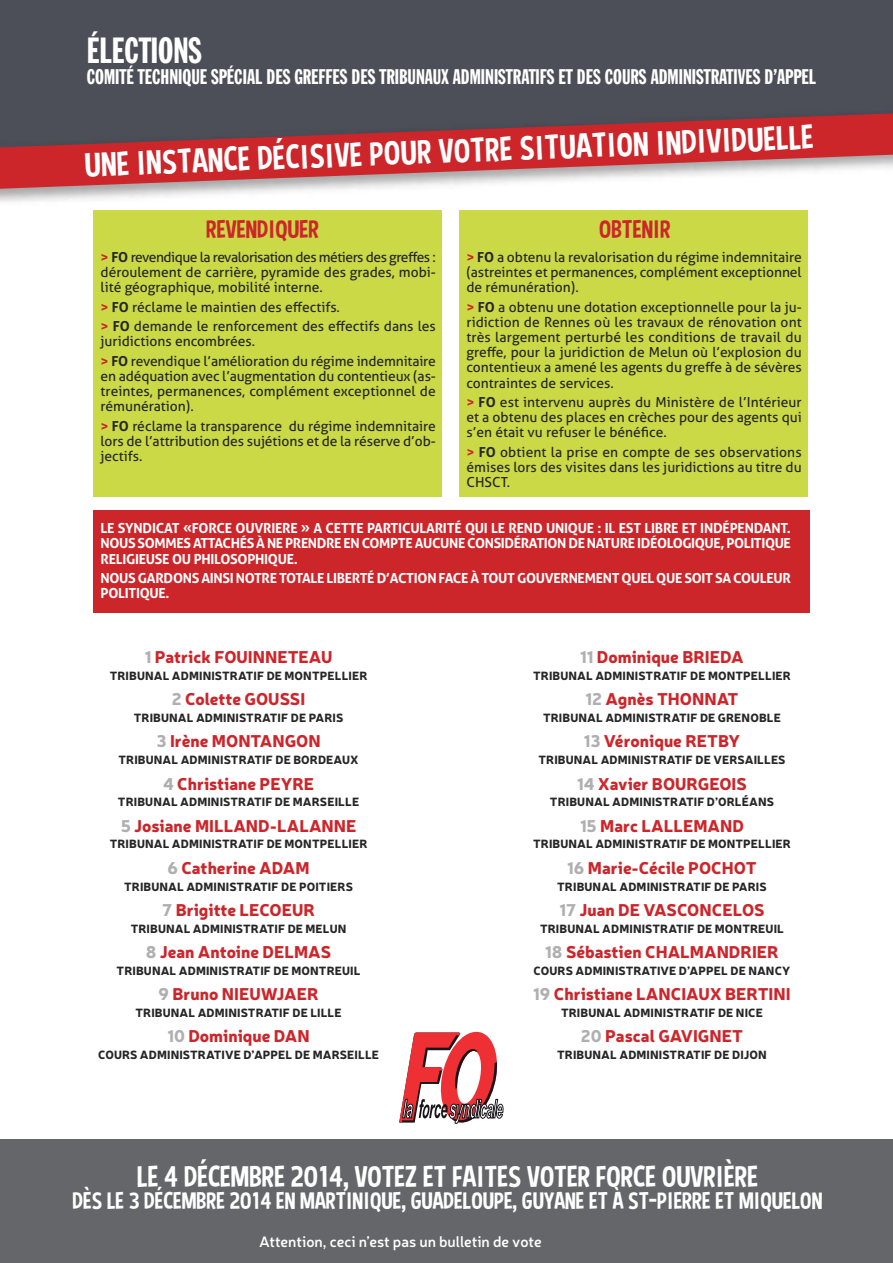
<style>
.page{position:relative;width:893px;height:1263px;background:#fff}
.page>*{position:absolute;margin:0;border:0;box-sizing:border-box;transform-origin:0 0}
.t1{font:35.7px "Franklin Gothic Extra Cond";color:#fff}
.t2{font:34.2px "Curse Casual";color:#fff}
.t3{font:30px "Curse Casual";color:#fff}
.t4{font:25.35px "Curse Casual";color:#cc262b}
.t5{font:24px "Curse Casual";color:#fff}
.t6{font:20.85px "Franklin Gothic Extra Cond";color:#fff}
.t7{font:900 16.8px "Neris";color:#cc262b}
.t8{font:600 15px "Neris";color:#fff}
.t9{font:13.8px/15.1px "Aller";color:#272627;text-align:justify}
.t10{font:700 13.8px/15.3px "Aller";letter-spacing:-.02em;color:#fff;text-align:justify}
.t11{font:900 11.7px "Neris";letter-spacing:.01em;color:#272627}
.s1{font-weight:700;color:#cc262b}
.s2{font-weight:700}
.s3{color:#afafb1}
</style>
<div class="page">
<div style="left:0;top:0;width:893px;height:153px;background:#4c4f57"></div>
<div style="left:0;top:1140px;width:893px;height:123px;background:#646669"></div>
<svg style="left:399px;top:1032px;width:105px;height:92px"></svg>
<div style="left:93px;top:210px;width:348px;height:287px;background:#cad945"></div>
<div style="left:459px;top:210px;width:348px;height:287px;background:#cad945"></div>
<div style="left:93px;top:510px;width:716px;height:102px;background:#cc262b"></div>
<svg style="left:0;top:113px;width:893px;height:77px;fill:#cc262b"></svg>
<h1 class="t1" style="left:87px;top:37px;width:117px">ÉLECTIONS</h1>
<h3 class="t6" style="left:87px;top:69px;width:731px">COMITÉ TECHNIQUE SPÉCIAL DES GREFFES DES TRIBUNAUX ADMINISTRATIFS ET DES COURS ADMINISTRATIVES D’APPEL</h3>
<h2 class="t2" style="left:84px;top:144px;width:731px;rotate:-2deg">UNE INSTANCE DÉCISIVE POUR VOTRE SITUATION INDIVIDUELLE</h2>
<h3 class="t4" style="left:206px;top:215px;width:114px">REVENDIQUER</h3>
<h3 class="t4" style="left:599px;top:215px;width:73px">OBTENIR</h3>
<p class="t9" style="left:466px;top:249px;width:337px"><span class="s1">&gt;</span> <span class="s2">FO</span> a obtenu la revalorisation du régime indemnitaire (astreintes et permanences, complément exceptionnel de rémunération).</p>
<p class="t9" style="left:466px;top:299px;width:337px"><span class="s1">&gt;</span> <span class="s2">FO</span> a obtenu une dotation exceptionnelle pour la ju&shy;ridiction de Rennes où les travaux de rénovation ont très largement perturbé les conditions de travail du greffe, pour la juridiction de Melun où l’explosion du contentieux a amené les agents du greffe à de sévères contraintes de services.</p>
<p class="t9" style="left:466px;top:395px;width:337px"><span class="s1">&gt;</span> <span class="s2">FO</span> est intervenu auprès du Ministère de l’Intérieur et a obtenu des places en crèches pour des agents qui s’en était vu refuser le bénéfice.</p>
<p class="t9" style="left:466px;top:444px;width:337px"><span class="s1">&gt;</span> <span class="s2">FO</span> obtient la prise en compte de ses observations émises lors des visites dans les juridictions au titre du CHSCT.</p>
<p class="t10" style="left:101px;top:520px;width:692px">LE SYNDICAT «FORCE OUVRIERE » A CETTE PARTICULARITÉ QUI LE REND UNIQUE : IL EST LIBRE ET INDÉPENDANT.<br>NOUS SOMMES ATTACHÉS À NE PRENDRE EN COMPTE AUCUNE CONSIDÉRATION DE NATURE IDÉOLOGIQUE, POLITIQUE RELIGIEUSE OU PHILOSOPHIQUE.</p>
<p class="t10" style="left:101px;top:570px;width:692px">NOUS GARDONS AINSI NOTRE TOTALE LIBERTÉ D’ACTION FACE À TOUT GOUVERNEMENT QUEL QUE SOIT SA COULEUR<br>POLITIQUE.</p>
<p class="t9" style="left:101px;top:249px;width:337px"><span class="s1">&gt;</span> <span class="s2">FO</span> revendique la revalorisation des métiers des greffes : déroulement de carrière, pyramide des grades, mobi&shy;lité géographique, mobilité interne.</p>
<p class="t9" style="left:101px;top:297px;width:337px;line-height:19.5px"><span class="s1">&gt;</span> <span class="s2">FO</span> réclame le maintien des effectifs.<br><span class="s1">&gt;</span> <span class="s2">FO</span> demande le renforcement des effectifs dans les</p>
<p class="t9" style="left:101px;top:331px;width:337px;line-height:19.5px">juridictions encombrées.<br><span class="s1">&gt;</span> <span class="s2">FO</span> revendique l’amélioration du régime indemnitaire</p>
<p class="t9" style="left:101px;top:368px;width:337px">en adéquation avec l’augmentation du contentieux (as&shy;treintes, permanences, complément exceptionnel de rémunération).</p>
<p class="t9" style="left:101px;top:418px;width:337px"><span class="s1">&gt;</span> <span class="s2">FO</span> réclame la transparence du régime indemnitaire lors de l’attribution des sujétions et de la réserve d’ob&shy;jectifs.</p>
<p class="t7" style="left:145px;top:651px;width:189px"><span class="s3">1</span> Patrick FOUINNETEAU</p>
<p class="t11" style="left:110px;top:671px;width:259px">TRIBUNAL ADMINISTRATIF DE MONTPELLIER</p>
<p class="t7" style="left:172px;top:693px;width:135px"><span class="s3">2</span> Colette GOUSSI</p>
<p class="t11" style="left:134px;top:714px;width:211px">TRIBUNAL ADMINISTRATIF DE PARIS</p>
<p class="t7" style="left:156px;top:735px;width:166px"><span class="s3">3</span> Irène MONTANGON</p>
<p class="t11" style="left:118px;top:756px;width:242px">TRIBUNAL ADMINISTRATIF DE BORDEAUX</p>
<p class="t7" style="left:163px;top:777px;width:153px"><span class="s3">4</span> Christiane PEYRE</p>
<p class="t11" style="left:118px;top:798px;width:243px">TRIBUNAL ADMINISTRATIF DE MARSEILLE</p>
<p class="t7" style="left:121px;top:819px;width:237px"><span class="s3">5</span> Josiane MILLAND-LALANNE</p>
<p class="t11" style="left:110px;top:840px;width:259px">TRIBUNAL ADMINISTRATIF DE MONTPELLIER</p>
<p class="t7" style="left:167px;top:861px;width:144px"><span class="s3">6</span> Catherine ADAM</p>
<p class="t11" style="left:124px;top:882px;width:230px">TRIBUNAL ADMINISTRATIF DE POITIERS</p>
<p class="t7" style="left:162px;top:903px;width:154px"><span class="s3">7</span> Brigitte LECOEUR</p>
<p class="t11" style="left:131px;top:924px;width:217px">TRIBUNAL ADMINISTRATIF DE MELUN</p>
<p class="t7" style="left:146px;top:946px;width:187px"><span class="s3">8</span> Jean Antoine DELMAS</p>
<p class="t11" style="left:117px;top:966px;width:245px">TRIBUNAL ADMINISTRATIF DE MONTREUIL</p>
<p class="t7" style="left:159px;top:988px;width:161px"><span class="s3">9</span> Bruno NIEUWJAER</p>
<p class="t11" style="left:135px;top:1008px;width:208px">TRIBUNAL ADMINISTRATIF DE LILLE</p>
<p class="t7" style="left:167px;top:1030px;width:144px"><span class="s3">10</span> Dominique DAN</p>
<p class="t11" style="left:98px;top:1050px;width:283px">COURS ADMINISTRATIVE D’APPEL DE MARSEILLE</p>
<p class="t7" style="left:580px;top:651px;width:165px"><span class="s3">11</span> Dominique BRIEDA</p>
<p class="t11" style="left:533px;top:671px;width:259px">TRIBUNAL ADMINISTRATIF DE MONTPELLIER</p>
<p class="t7" style="left:586px;top:693px;width:154px"><span class="s3">12</span> Agnès THONNAT</p>
<p class="t11" style="left:543px;top:714px;width:239px">TRIBUNAL ADMINISTRATIF DE GRENOBLE</p>
<p class="t7" style="left:584px;top:735px;width:158px"><span class="s3">13</span> Véronique RETBY</p>
<p class="t11" style="left:538px;top:756px;width:249px">TRIBUNAL ADMINISTRATIF DE VERSAILLES</p>
<p class="t7" style="left:577px;top:777px;width:171px"><span class="s3">14</span> Xavier BOURGEOIS</p>
<p class="t11" style="left:550px;top:798px;width:226px">TRIBUNAL ADMINISTRATIF D’ORLÉANS</p>
<p class="t7" style="left:580px;top:819px;width:165px"><span class="s3">15</span> Marc LALLEMAND</p>
<p class="t11" style="left:533px;top:840px;width:259px">TRIBUNAL ADMINISTRATIF DE MONTPELLIER</p>
<p class="t7" style="left:567px;top:861px;width:191px"><span class="s3">16</span> Marie-Cécile POCHOT</p>
<p class="t11" style="left:557px;top:882px;width:211px">TRIBUNAL ADMINISTRATIF DE PARIS</p>
<p class="t7" style="left:559px;top:903px;width:207px"><span class="s3">17</span> Juan DE VASCONCELOS</p>
<p class="t11" style="left:540px;top:924px;width:245px">TRIBUNAL ADMINISTRATIF DE MONTREUIL</p>
<p class="t7" style="left:545px;top:946px;width:235px"><span class="s3">18</span> Sébastien CHALMANDRIER</p>
<p class="t11" style="left:534px;top:966px;width:258px">COURS ADMINISTRATIVE D’APPEL DE NANCY</p>
<p class="t7" style="left:533px;top:988px;width:259px"><span class="s3">19</span> Christiane LANCIAUX BERTINI</p>
<p class="t11" style="left:561px;top:1008px;width:203px">TRIBUNAL ADMINISTRATIF DE NICE</p>
<p class="t7" style="left:581px;top:1030px;width:164px"><span class="s3">20</span> Pascal GAVIGNET</p>
<p class="t11" style="left:557px;top:1050px;width:211px">TRIBUNAL ADMINISTRATIF DE DIJON</p>
<h3 class="t3" style="left:137px;top:1159px;width:623px">LE 4 DÉCEMBRE 2014, VOTEZ ET FAITES VOTER FORCE OUVRIÈRE</h3>
<h3 class="t5" style="left:73px;top:1187px;width:751px">DÈS LE 3 DÉCEMBRE 2014 EN MARTINIQUE, GUADELOUPE, GUYANE ET À ST-PIERRE ET MIQUELON</h3>
<p class="t8" style="left:259px;top:1236px;width:284px">Attention, ceci n’est pas un bulletin de vote</p>
</div>
